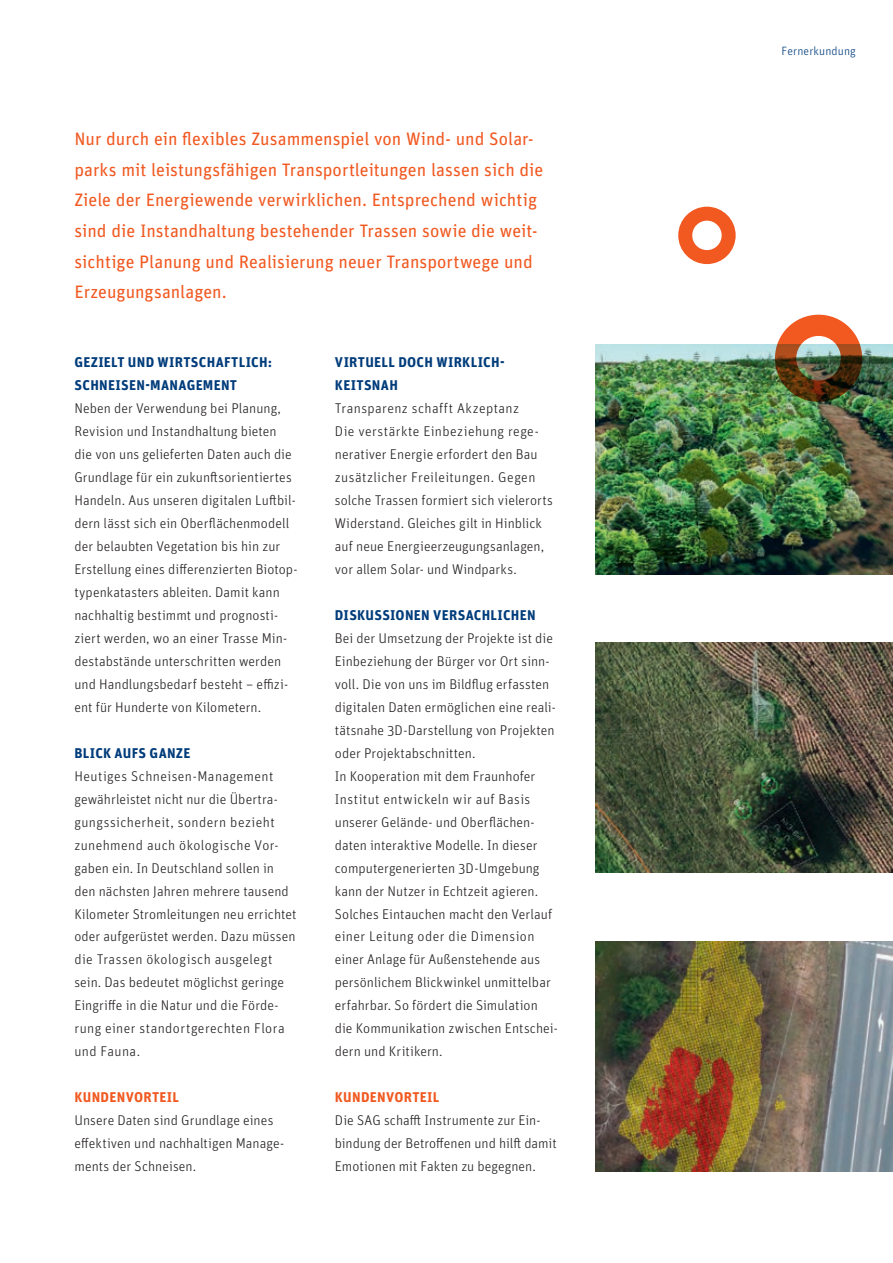
<style>
.page{position:relative;width:893px;height:1263px;background:#fff}
.page>*{position:absolute;margin:0;border:0;box-sizing:border-box;transform-origin:0 0}
.t1{font:18px/30.8px "Unit OT";color:#f15921}
.t2{font:300 14.1px/23px "Unit OT";letter-spacing:.005em;color:#231f20}
.t3{font:700 14.1px/23px "Unit OT";letter-spacing:.02em;color:#013c7b}
.t4{font:700 14.1px "Unit OT";letter-spacing:.02em;color:#f15921}
.t5{font:300 12px "Unit OT";letter-spacing:.01em;color:#013c7b}
</style>
<div class="page">
<svg style="left:678px;top:207px;width:58px;height:57px"></svg>
<img style="left:595px;top:941px;width:298px;height:230px">
<img style="left:595px;top:643px;width:298px;height:230px">
<img style="left:595px;top:344px;width:298px;height:230px">
<img style="left:775px;top:315px;width:87px;height:87px">
<p class="t1" style="left:74px;top:123px;width:470px">Nur durch ein flexibles Zusammenspiel von Wind- und Solar&shy;parks mit leistungsfähigen Transportleitungen lassen sich die Ziele der Energiewende verwirklichen. Entsprechend wichtig sind die Instandhaltung bestehender Trassen sowie die weit&shy;sichtige Planung und Realisierung neuer Transportwege und Erzeugungsanlagen.</p>
<p class="t3" style="left:74px;top:351px;width:199px">GEZIELT UND WIRTSCHAFTLICH:<br>SCHNEISEN-MANAGEMENT</p>
<p class="t2" style="left:74px;top:397px;width:225px">Neben der Verwendung bei Planung, Revision und Instandhaltung bieten die von uns gelieferten Daten auch die Grundlage für ein zukunftsorientiertes Handeln. Aus unseren digitalen Luftbil&shy;dern lässt sich ein Oberflächenmodell der belaubten Vegetation bis hin zur Erstellung eines differenzierten Biotop&shy;typenkatasters ableiten. Damit kann nachhaltig bestimmt und prognosti&shy;ziert werden, wo an einer Trasse Min&shy;destabstände unterschritten werden und Handlungsbedarf besteht – effizi&shy;ent für Hunderte von Kilometern.</p>
<p class="t3" style="left:74px;top:741px;width:117px">BLICK AUFS GANZE</p>
<p class="t2" style="left:74px;top:764px;width:224px">Heutiges Schneisen-Management gewährleistet nicht nur die Übertra&shy;gungssicherheit, sondern bezieht zunehmend auch ökologische Vor&shy;gaben ein. In Deutschland sollen in den nächsten Jahren mehrere tausend Kilometer Stromleitungen neu errichtet oder aufgerüstet werden. Dazu müssen die Trassen ökologisch ausgelegt sein. Das bedeutet möglichst geringe Eingriffe in die Natur und die Förde&shy;rung einer standortgerechten Flora und Fauna.</p>
<p class="t4" style="left:74px;top:1088px;width:106px">KUNDENVORTEIL</p>
<p class="t2" style="left:74px;top:1109px;width:211px">Unsere Daten sind Grundlage eines effektiven und nachhaltigen Manage&shy;ments der Schneisen.</p>
<p class="t3" style="left:335px;top:351px;width:171px">VIRTUELL DOCH WIRKLICH-<br>KEITSNAH</p>
<p class="t2" style="left:335px;top:397px;width:220px">Transparenz schafft Akzeptanz<br>Die verstärkte Einbeziehung rege&shy;nerativer Energie erfordert den Bau zusätzlicher Freileitungen. Gegen solche Trassen formiert sich vielerorts Widerstand. Gleiches gilt in Hinblick auf neue Energieerzeugungsanlagen, vor allem Solar- und Windparks.</p>
<p class="t3" style="left:335px;top:603px;width:202px">DISKUSSIONEN VERSACHLICHEN</p>
<p class="t2" style="left:335px;top:627px;width:225px">Bei der Umsetzung der Projekte ist die Einbeziehung der Bürger vor Ort sinn&shy;voll. Die von uns im Bildflug erfassten digitalen Daten ermöglichen eine reali&shy;tätsnahe 3D-Darstellung von Projekten oder Projektabschnitten.<br>In Kooperation mit dem Fraunhofer Institut entwickeln wir auf Basis unserer Gelände- und Oberflächen&shy;daten interaktive Modelle. In dieser computergenerierten 3D-Umgebung kann der Nutzer in Echtzeit agieren.<br>Solches Eintauchen macht den Verlauf einer Leitung oder die Dimension einer Anlage für Außenstehende aus persönlichem Blickwinkel unmittelbar erfahrbar. So fördert die Simulation die Kommunikation zwischen Entschei&shy;dern und Kritikern.</p>
<p class="t4" style="left:335px;top:1088px;width:106px">KUNDENVORTEIL</p>
<p class="t2" style="left:335px;top:1109px;width:223px">Die SAG schafft Instrumente zur Ein&shy;bindung der Betroffenen und hilft damit<br>Emotionen mit Fakten zu begegnen.</p>
<p class="t5" style="left:781px;top:44px;width:76px">Fernerkundung</p>
</div>
